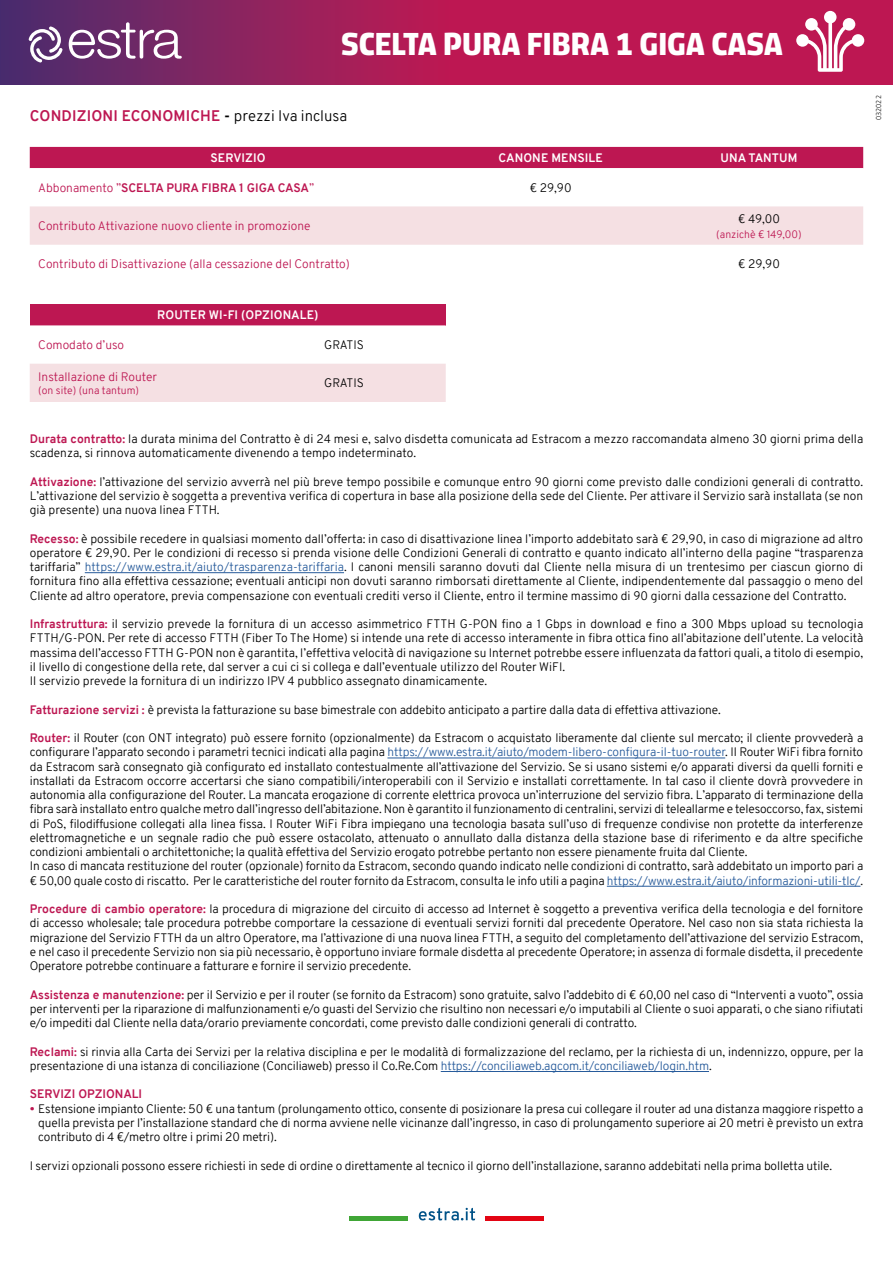
<style>
.page{position:relative;width:893px;height:1263px;background:#fff}
.page>*{position:absolute;margin:0;border:0;box-sizing:border-box;transform-origin:0 0}
.t1{font:700 32.25px "Dic Sans";color:#fff}
.t2{font:700 15px "Overpass";letter-spacing:.01em;color:#bd1752}
.t3{font:300 12px/14.2px "Overpass";letter-spacing:-.01em;color:#000;text-align:justify}
.t4{font:300 12px "Overpass";color:#bd1752}
.t5{font:700 12px "Overpass";color:#bd1752}
.t6{font:700 12px "Overpass";letter-spacing:.01em;color:#fff}
.t7{font:300 10.5px "Overpass";color:#bd1752}
.t8{font:300 7.5px "Dic Sans";color:#000}
.s1{color:#000}
.s2{font-weight:300;color:#000}
.s3{font-weight:300}
.s4{font-weight:700;color:#bd1752}
.s5{color:#275b9b}
</style>
<div class="page">
<svg style="left:0;top:0;width:893px;height:85px;background:#a31c58"></svg>
<svg style="left:28px;top:26px;width:35px;height:37px"></svg>
<svg style="left:69px;top:22px;width:113px;height:37px"></svg>
<svg style="left:796px;top:11px;width:68px;height:61px"></svg>
<hr style="left:349px;top:1216px;width:58px;height:4px;background:#40a636">
<hr style="left:486px;top:1216px;width:58px;height:4px;background:#e30514">
<svg style="left:419px;top:1208px;width:56px;height:12px"></svg>
<hr style="left:85px;top:572px;width:259px;height:1px;background:#275b9b">
<hr style="left:387px;top:757px;width:338px;height:1px;background:#275b9b">
<hr style="left:607px;top:886px;width:253px;height:1px;background:#275b9b">
<hr style="left:441px;top:1071px;width:268px;height:1px;background:#275b9b">
<div style="left:30px;top:147px;width:833px;height:21px;background:#bd1752"></div>
<div style="left:30px;top:206px;width:833px;height:39px;background:#f5e0e3"></div>
<div style="left:30px;top:304px;width:416px;height:21px;background:#bd1752"></div>
<svg style="left:30px;top:325px;width:416px;height:77px"></svg>
<p class="t1" style="left:341px;top:21px;width:443px">SCELTA PURA FIBRA 1 GIGA CASA</p>
<p class="t2" style="left:30px;top:105px;width:319px">CONDIZIONI ECONOMICHE <span class="s1">-</span> <span class="s2">prezzi Iva inclusa</span></p>
<p class="t6" style="left:210px;top:149px;width:57px">SERVIZIO</p>
<p class="t6" style="left:499px;top:149px;width:106px">CANONE MENSILE</p>
<p class="t6" style="left:721px;top:149px;width:78px">UNA TANTUM</p>
<p class="t5" style="left:38px;top:179px;width:277px"><span class="s3">Abbonamento ”</span>SCELTA PURA FIBRA 1 GIGA CASA<span class="s3">”</span></p>
<p class="t3" style="left:530px;top:181px;width:43px">€ 29,90</p>
<p class="t4" style="left:38px;top:217px;width:274px">Contributo Attivazione nuovo cliente in promozione</p>
<p class="t3" style="left:738px;top:211px;width:44px">€ 49,00</p>
<p class="t7" style="left:716px;top:226px;width:87px">(anzichè € 149,00)</p>
<p class="t4" style="left:38px;top:256px;width:313px">Contributo di Disattivazione (alla cessazione del Contratto)</p>
<p class="t3" style="left:738px;top:257px;width:43px">€ 29,90</p>
<p class="t8" style="left:873px;top:120px;width:26px;rotate:-90deg">032022</p>
<p class="t6" style="left:157px;top:307px;width:163px">ROUTER WI-FI (OPZIONALE)</p>
<p class="t4" style="left:38px;top:336px;width:87px">Comodato d’uso</p>
<p class="t3" style="left:324px;top:338px;width:41px">GRATIS</p>
<p class="t4" style="left:38px;top:368px;width:120px">Installazione di Router</p>
<p class="t7" style="left:38px;top:383px;width:102px">(on site) (una tantum)</p>
<p class="t3" style="left:324px;top:376px;width:41px">GRATIS</p>
<p class="t3" style="left:30px;top:431px;width:835px"><span class="s4">Durata contratto:</span> la durata minima del Contratto è di 24 mesi e, salvo disdetta comunicata ad Estracom a mezzo raccomandata almeno 30 giorni prima della scadenza, si rinnova automaticamente divenendo a tempo indeterminato.</p>
<p class="t3" style="left:30px;top:474px;width:835px"><span class="s4">Attivazione:</span> l’attivazione del servizio avverrà nel più breve tempo possibile e comunque entro 90 giorni come previsto dalle condizioni generali di contratto.<br>L’attivazione del servizio è soggetta a preventiva verifica di copertura in base alla posizione della sede del Cliente. Per attivare il Servizio sarà installata (se non già presente) una nuova linea FTTH.</p>
<p class="t3" style="left:30px;top:531px;width:835px"><span class="s4">Recesso:</span> è possibile recedere in qualsiasi momento dall’offerta: in caso di disattivazione linea l’importo addebitato sarà € 29,90, in caso di migrazione ad altro operatore € 29,90. Per le condizioni di recesso si prenda visione delle Condizioni Generali di contratto e quanto indicato all’interno della pagine “trasparenza tariffaria” <span class="s5">https://www.estra.it/aiuto/trasparenza-tariffaria</span>. I canoni mensili saranno dovuti dal Cliente nella misura di un trentesimo per ciascun giorno di fornitura fino alla effettiva cessazione; eventuali anticipi non dovuti saranno rimborsati direttamente al Cliente, indipendentemente dal passaggio o meno del Cliente ad altro operatore, previa compensazione con eventuali crediti verso il Cliente, entro il termine massimo di 90 giorni dalla cessazione del Contratto.</p>
<p class="t3" style="left:30px;top:617px;width:835px"><span class="s4">Infrastruttura:</span> il servizio prevede la fornitura di un accesso asimmetrico FTTH G-PON fino a 1 Gbps in download e fino a 300 Mbps upload su tecnologia FTTH/G-PON. Per rete di accesso FTTH (Fiber To The Home) si intende una rete di accesso interamente in fibra ottica fino all’abitazione dell’utente. La velocità massima dell’accesso FTTH G-PON non è garantita, l’effettiva velocità di navigazione su Internet potrebbe essere influenzata da fattori quali, a titolo di esempio, il livello di congestione della rete, dal server a cui ci si collega e dall’eventuale utilizzo del Router WiFI.</p>
<p class="t3" style="left:30px;top:674px;width:459px">Il servizio prevede la fornitura di un indirizzo IPV 4 pubblico assegnato dinamicamente.</p>
<p class="t3" style="left:30px;top:702px;width:692px"><span class="s4">Fatturazione servizi :</span> è prevista la fatturazione su base bimestrale con addebito anticipato a partire dalla data di effettiva attivazione.</p>
<p class="t3" style="left:30px;top:731px;width:835px"><span class="s4">Router:</span> il Router (con ONT integrato) può essere fornito (opzionalmente) da Estracom o acquistato liberamente dal cliente sul mercato; il cliente provvederà a configurare l’apparato secondo i parametri tecnici indicati alla pagina <span class="s5">https://www.estra.it/aiuto/modem-libero-configura-il-tuo-router</span>. Il Router WiFi fibra fornito da Estracom sarà consegnato già configurato ed installato contestualmente all’attivazione del Servizio. Se si usano sistemi e/o apparati diversi da quelli forniti e installati da Estracom occorre accertarsi che siano compatibili/interoperabili con il Servizio e installati correttamente. In tal caso il cliente dovrà provvedere in autonomia alla configurazione del Router. La mancata erogazione di corrente elettrica provoca un’interruzione del servizio fibra. L’apparato di terminazione della fibra sarà installato entro qualche metro dall’ingresso dell’abitazione. Non è garantito il funzionamento di centralini, servizi di teleallarme e telesoccorso, fax, sistemi di PoS, filodiffusione collegati alla linea fissa. I Router WiFi Fibra impiegano una tecnologia basata sull’uso di frequenze condivise non protette da interferenze elettromagnetiche e un segnale radio che può essere ostacolato, attenuato o annullato dalla distanza della stazione base di riferimento e da altre specifiche condizioni ambientali o architettoniche; la qualità effettiva del Servizio erogato potrebbe pertanto non essere pienamente fruita dal Cliente.</p>
<p class="t3" style="left:30px;top:859px;width:835px">In caso di mancata restituzione del router (opzionale) fornito da Estracom, secondo quando indicato nelle condizioni di contratto, sarà addebitato un importo pari a € 50,00 quale costo di riscatto. Per le caratteristiche del router fornito da Estracom, consulta le info utili a pagina <span class="s5">https://www.estra.it/aiuto/informazioni-utili-tlc/</span>.</p>
<p class="t3" style="left:30px;top:902px;width:835px"><span class="s4">Procedure di cambio operatore:</span> la procedura di migrazione del circuito di accesso ad Internet è soggetto a preventiva verifica della tecnologia e del fornitore di accesso wholesale; tale procedura potrebbe comportare la cessazione di eventuali servizi forniti dal precedente Operatore. Nel caso non sia stata richiesta la migrazione del Servizio FTTH da un altro Operatore, ma l’attivazione di una nuova linea FTTH, a seguito del completamento dell’attivazione del servizio Estracom, e nel caso il precedente Servizio non sia più necessario, è opportuno inviare formale disdetta al precedente Operatore; in assenza di formale disdetta, il precedente Operatore potrebbe continuare a fatturare e fornire il servizio precedente.</p>
<p class="t3" style="left:30px;top:987px;width:835px"><span class="s4">Assistenza e manutenzione:</span> per il Servizio e per il router (se fornito da Estracom) sono gratuite, salvo l’addebito di € 60,00 nel caso di “Interventi a vuoto”, ossia per interventi per la riparazione di malfunzionamenti e/o guasti del Servizio che risultino non necessari e/o imputabili al Cliente o suoi apparati, o che siano rifiutati e/o impediti dal Cliente nella data/orario previamente concordati, come previsto dalle condizioni generali di contratto.</p>
<p class="t3" style="left:30px;top:1044px;width:835px"><span class="s4">Reclami:</span> si rinvia alla Carta dei Servizi per la relativa disciplina e per le modalità di formalizzazione del reclamo, per la richiesta di un, indennizzo, oppure, per la presentazione di una istanza di conciliazione (Conciliaweb) presso il Co.Re.Com <span class="s5">https://conciliaweb.agcom.it/conciliaweb/login.htm</span>.</p>
<p class="t5" style="left:30px;top:1085px;width:114px">SERVIZI OPZIONALI</p>
<p class="t3" style="left:38px;top:1101px;width:826px;text-indent:-9px"><span class="s4">•</span> Estensione impianto Cliente: 50 € una tantum (prolungamento ottico, consente di posizionare la presa cui collegare il router ad una distanza maggiore rispetto a quella prevista per l’installazione standard che di norma avviene nelle vicinanze dall’ingresso, in caso di prolungamento superiore ai 20 metri è previsto un extra contributo di 4 €/metro oltre i primi 20 metri).</p>
<p class="t3" style="left:30px;top:1158px;width:804px">I servizi opzionali possono essere richiesti in sede di ordine o direttamente al tecnico il giorno dell’installazione, saranno addebitati nella prima bolletta utile.</p>
</div>
